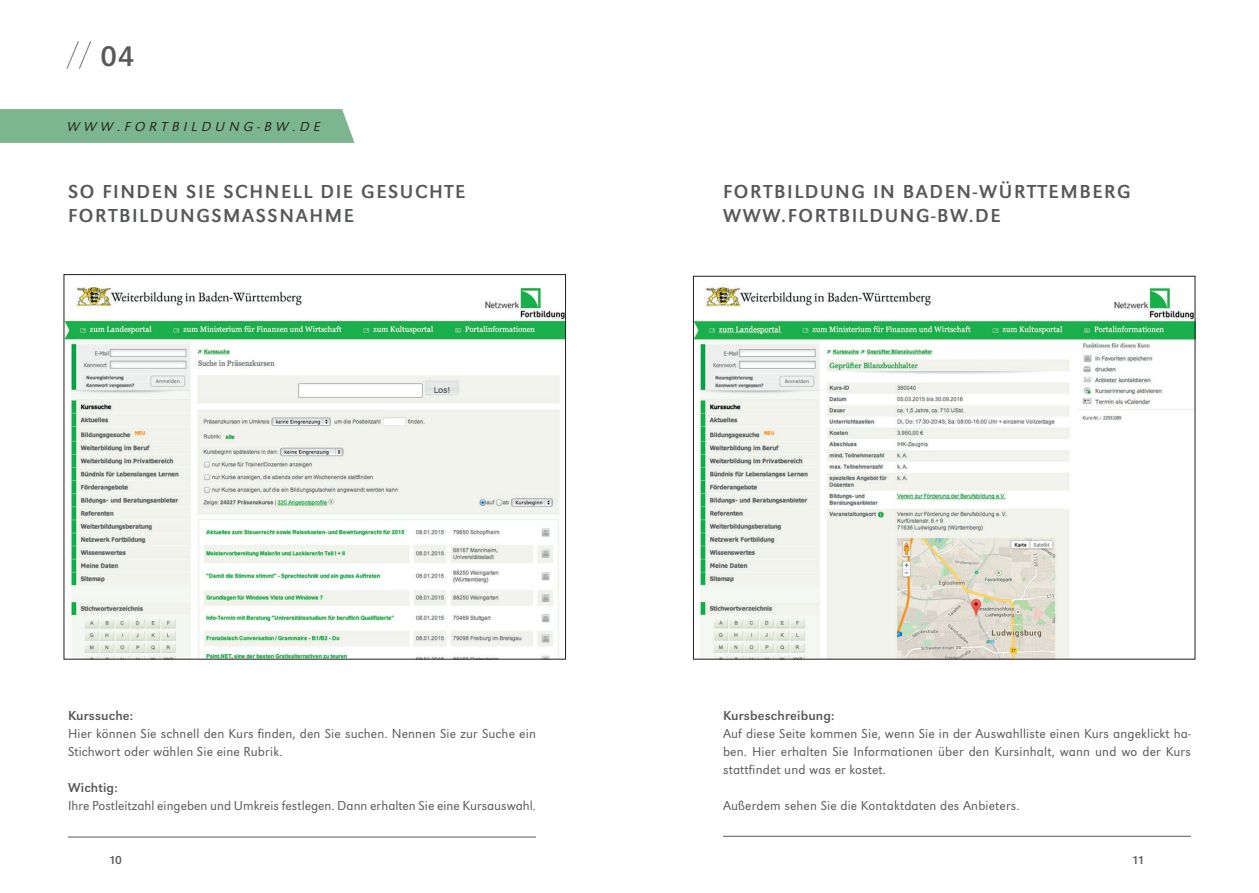
<style>
.page{position:relative;width:1259px;height:893px;background:#fff}
.page>*{position:absolute;margin:0;border:0;box-sizing:border-box;transform-origin:0 0}
.t1{font:29.4px "URW Grotesk T Extr Ligh";color:#57585a}
.t2{font:19.5px "URW Grotesk T";letter-spacing:.08em;color:#57585a}
.t3{font:13.5px/18px "URW Grotesk T Ligh";letter-spacing:.01em;color:#57585a}
.t4{font:13.5px "URW Grotesk T";letter-spacing:.01em;color:#57585a}
.t5{font:13.5px "URW Grotesk T Ligh Wide Obli";color:#231f20}
.t6{font:12px "URW Grotesk T";color:#57585a}
.s1{font-family:"URW Grotesk T"}
</style>
<div class="page">
<hr style="left:723px;top:836px;width:468px;height:1px;background:#57585a">
<hr style="left:68px;top:837px;width:468px;height:1px;background:#57585a">
<svg style="left:0;top:109px;width:354px;height:34px;background:#7db790"></svg>
<img style="left:66px;top:287px;width:498px;height:370px">
<img style="left:695px;top:287px;width:498px;height:370px">
<h1 class="t1" style="left:68px;top:36px;width:68px">// <span class="s1">04</span></h1>
<p class="t5" style="left:67px;top:119px;width:17px">WWW</p>
<p class="t5" style="left:118px;top:119px;width:20px">. FORTBILDUNG</p>
<p class="t5" style="left:257px;top:119px;width:54px">-BW .DE</p>
<h2 class="t2" style="left:68px;top:180px;width:48px">SO FINDEN</h2>
<h2 class="t2" style="left:186px;top:180px;width:77px">SIE SCHNELL</h2>
<h2 class="t2" style="left:321px;top:180px;width:12px">DIE</h2>
<h2 class="t2" style="left:361px;top:180px;width:14px">GESU</h2>
<h2 class="t2" style="left:415px;top:180px;width:27px">CHTE</h2>
<h2 class="t2" style="left:68px;top:204px;width:26px">FORTBILDUNGSMA</h2>
<h2 class="t2" style="left:256px;top:204px;width:39px">SSNAHME</h2>
<h2 class="t2" style="left:723px;top:180px;width:14px">FORTBILDUNG</h2>
<h2 class="t2" style="left:873px;top:180px;width:58px">IN BADEN</h2>
<h2 class="t2" style="left:972px;top:180px;width:55px">-WÜRTTEMBERG</h2>
<h2 class="t2" style="left:723px;top:204px;width:21px">WWW</h2>
<h2 class="t2" style="left:781px;top:204px;width:21px">.FORTBILDUNG</h2>
<h2 class="t2" style="left:931px;top:204px;width:57px">-BW.DE</h2>
<p class="t4" style="left:68px;top:708px;width:67px">KURSSUCHE:</p>
<p class="t3" style="left:68px;top:724px;width:469px">Hier können Sie schnell den Kurs finden, den Sie suchen. Nennen Sie zur Suche ein<br>Stichwort oder wählen Sie eine Rubrik.</p>
<p class="t4" style="left:68px;top:780px;width:51px">WICHTIG:</p>
<p class="t3" style="left:68px;top:796px;width:469px">Ihre Postleitzahl eingeben und Umkreis festlegen. Dann erhalten Sie eine Kursauswahl.</p>
<p class="t4" style="left:723px;top:708px;width:113px">KURSBESCHREIBUNG:</p>
<p class="t3" style="left:723px;top:724px;width:469px;text-align:justify">Auf diese Seite kommen Sie, wenn Sie in der Auswahlliste einen Kurs angeklickt ha&shy;ben. Hier erhalten Sie Informationen über den Kursinhalt, wann und wo der Kurs stattfindet und was er kostet.</p>
<p class="t3" style="left:723px;top:796px;width:298px">Außerdem sehen Sie die Kontaktdaten des Anbieters.</p>
<p class="t6" style="left:109px;top:853px;width:15px">10</p>
<p class="t6" style="left:1131px;top:853px;width:14px">11</p>
</div>
